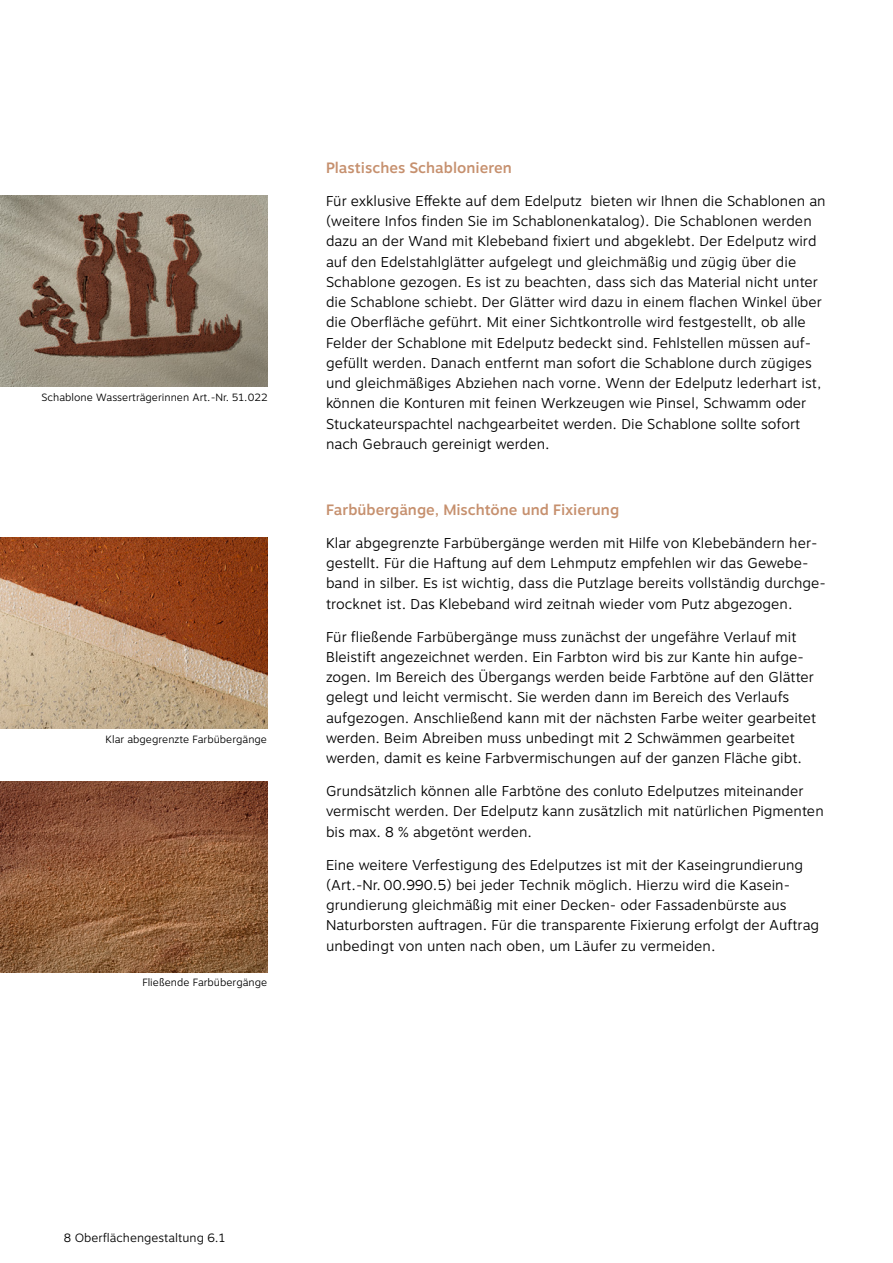
<style>
.page{position:relative;width:893px;height:1263px;background:#fff}
.page>*{position:absolute;margin:0;border:0;box-sizing:border-box;transform-origin:0 0}
.t1{font:500 15px "Motiva Sans";color:#c6906e}
.t2{font:300 14.25px/20.2px "Motiva Sans";color:#000}
.t3{font:300 12px "Motiva Sans";color:#000}
.t4{font:300 10.5px "Motiva Sans";color:#000}
</style>
<div class="page">
<img style="left:0;top:781px;width:268px;height:191px">
<img style="left:0;top:195px;width:268px;height:192px">
<img style="left:0;top:537px;width:268px;height:192px">
<p class="t4" style="left:42px;top:389px;width:228px">Schablone Wasserträgerinnen Art.-Nr. 51.022</p>
<p class="t4" style="left:106px;top:731px;width:163px">Klar abgegrenzte Farbübergänge</p>
<p class="t4" style="left:142px;top:975px;width:126px">Fließende Farbübergänge</p>
<p class="t1" style="left:326px;top:157px;width:187px">Plastisches Schablonieren</p>
<p class="t2" style="left:326px;top:191px;width:501px">Für exklusive Effekte auf dem Edelputz bieten wir Ihnen die Schablonen an (weitere Infos finden Sie im Schablonenkatalog). Die Schablonen werden dazu an der Wand mit Klebeband fixiert und abgeklebt. Der Edelputz wird auf den Edelstahlglätter aufgelegt und gleichmäßig und zügig über die Schablone gezogen. Es ist zu beachten, dass sich das Material nicht unter die Schablone schiebt. Der Glätter wird dazu in einem flachen Winkel über die Oberfläche geführt. Mit einer Sichtkontrolle wird festgestellt, ob alle Felder der Schablone mit Edelputz bedeckt sind. Fehlstellen müssen auf&shy;gefüllt werden. Danach entfernt man sofort die Schablone durch zügiges und gleichmäßiges Abziehen nach vorne. Wenn der Edelputz lederhart ist, können die Konturen mit feinen Werkzeugen wie Pinsel, Schwamm oder Stuckateurspachtel nachgearbeitet werden. Die Schablone sollte sofort nach Gebrauch gereinigt werden.</p>
<p class="t1" style="left:326px;top:499px;width:295px">Farbübergänge, Mischtöne und Fixierung</p>
<p class="t2" style="left:326px;top:533px;width:501px">Klar abgegrenzte Farbübergänge werden mit Hilfe von Klebebändern her&shy;gestellt. Für die Haftung auf dem Lehmputz empfehlen wir das Gewebe&shy;band in silber. Es ist wichtig, dass die Putzlage bereits vollständig durchge&shy;trocknet ist. Das Klebeband wird zeitnah wieder vom Putz abgezogen.</p>
<p class="t2" style="left:326px;top:627px;width:492px">Für fließende Farbübergänge muss zunächst der ungefähre Verlauf mit Bleistift angezeichnet werden. Ein Farbton wird bis zur Kante hin aufge&shy;zogen. Im Bereich des Übergangs werden beide Farbtöne auf den Glätter gelegt und leicht vermischt. Sie werden dann im Bereich des Verlaufs aufgezogen. Anschließend kann mit der nächsten Farbe weiter gearbeitet werden. Beim Abreiben muss unbedingt mit 2 Schwämmen gearbeitet werden, damit es keine Farbvermischungen auf der ganzen Fläche gibt.</p>
<p class="t2" style="left:326px;top:781px;width:499px">Grundsätzlich können alle Farbtöne des conluto Edelputzes miteinander vermischt werden. Der Edelputz kann zusätzlich mit natürlichen Pigmenten bis max. 8 % abgetönt werden.</p>
<p class="t2" style="left:326px;top:855px;width:495px">Eine weitere Verfestigung des Edelputzes ist mit der Kaseingrundierung (Art.-Nr. 00.990.5) bei jeder Technik möglich. Hierzu wird die Kasein&shy;grundierung gleichmäßig mit einer Decken- oder Fassadenbürste aus Naturborsten auftragen. Für die transparente Fixierung erfolgt der Auftrag unbedingt von unten nach oben, um Läufer zu vermeiden.</p>
<p class="t3" style="left:64px;top:1229px;width:163px">8 Oberflächengestaltung 6.1</p>
</div>
